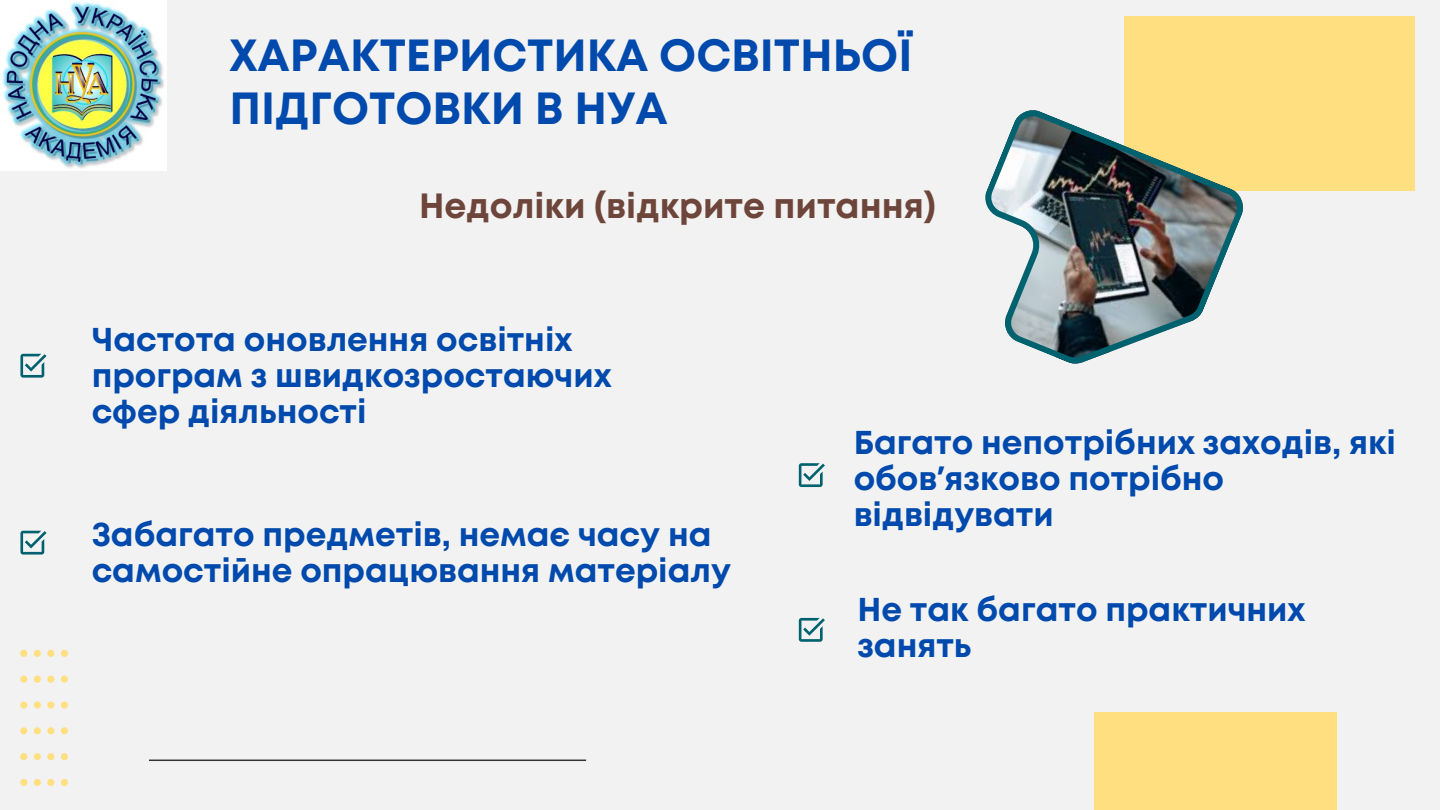
<style>
.page{position:relative;width:1440px;height:810px;background:#f2f2f2}
.page>*{position:absolute;margin:0;border:0;box-sizing:border-box;transform-origin:0 0}
.t1{font:700 45px/53.2px "Mont";color:#004aad}
.t2{font:700 35px "Mont";color:#6e453a}
.t3{font:700 33px/36px "Mont";color:#004aad}
.s1{font-family:"Noto Sans"}
</style>
<div class="page">
<svg style="left:20px;top:650px;width:48px;height:136px"></svg>
<svg style="left:799px;top:463px;width:26px;height:24px"></svg>
<svg style="left:799px;top:618px;width:26px;height:24px"></svg>
<hr style="left:149px;top:760px;width:437px;height:1px;background:#323232">
<svg style="left:20px;top:354px;width:26px;height:24px"></svg>
<div style="left:1094px;top:712px;width:243px;height:98px;background:#ffdf7f"></div>
<div style="left:1125px;top:17px;width:290px;height:174px;background:#ffdf7f"></div>
<img style="left:985px;top:107px;width:258px;height:257px">
<img style="left:0;top:0;width:166px;height:171px">
<svg style="left:20px;top:531px;width:26px;height:24px"></svg>
<h1 class="t1" style="left:229px;top:32px;width:684px">ХАРАКТЕРИСТИКА ОСВІТНЬОЇ<br>ПІДГОТОВКИ В НУА</h1>
<p class="t2" style="left:419px;top:192px;width:518px">Недоліки (відкрите питання)</p>
<p class="t3" style="left:92px;top:324px;width:522px">Частота оновлення освітніх програм з швидкозростаючих сфер діяльності</p>
<p class="t3" style="left:92px;top:518px;width:641px">Забагато предметів, немає часу на самостійне опрацювання матеріалу</p>
<p class="t3" style="left:854px;top:427px;width:544px">Багато непотрібних заходів, які обов<span class="s1">ʼ</span>язково потрібно відвідувати</p>
<p class="t3" style="left:857px;top:594px;width:450px">Не так багато практичних занять</p>
</div>
